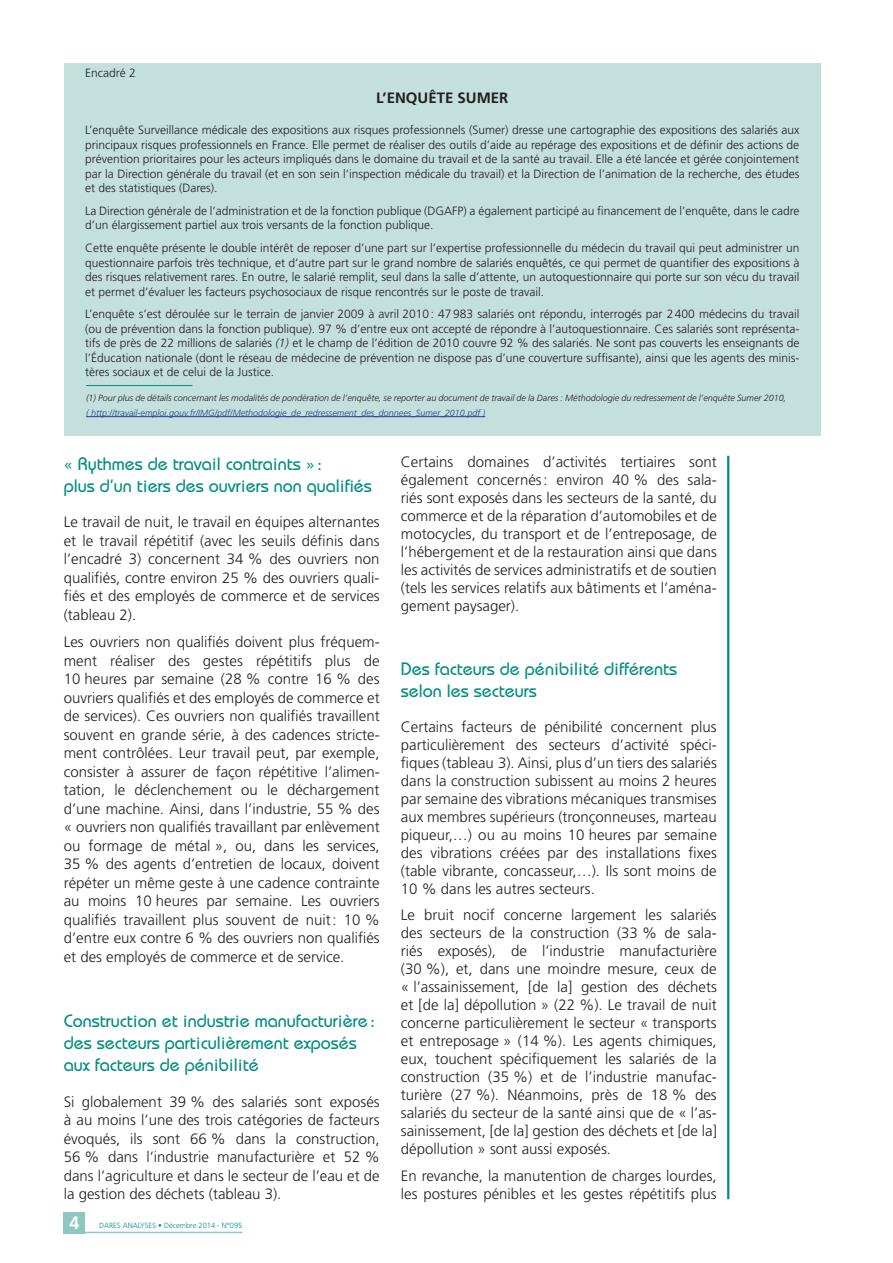
<style>
.page{position:relative;width:893px;height:1263px;background:#fff}
.page>*{position:absolute;margin:0;border:0;box-sizing:border-box;transform-origin:0 0}
.t1{font:500 18px/22px "Bauhaus";color:#008e7f}
.t2{font:700 18px "Frutiger";color:#fff}
.t3{font:300 15px/18px "Frutiger";color:#231f20;text-align:justify}
.t4{font:700 15px "Frutiger";color:#231f20}
.t5{font:300 12px/14.4px "Frutiger";color:#231f20;text-align:justify}
.t6{font:italic 300 9px "Frutiger";color:#231f20}
.t7{font:italic 300 9px "Frutiger";color:#253f8e}
.t8{font:300 7.5px "Frutiger";color:#008e7f}
.s1{font-style:italic}
</style>
<div class="page">
<div style="left:64px;top:1212px;width:21px;height:21px;background:#8cc7c2"></div>
<hr style="left:64px;top:1232px;width:178px;height:1px;background:#8cc7c2">
<div style="left:64px;top:64px;width:757px;height:372px;background:#c3e0dd"></div>
<hr style="left:86px;top:416px;width:399px;height:1px;background:#253f8e">
<hr style="left:86px;top:385px;width:106px;height:1px;background:#008e7f">
<hr style="left:727px;top:456px;width:2px;height:743px;background:#008e7f">
<p class="t5" style="left:85px;top:65px;width:52px">Encadré 2</p>
<p class="t4" style="left:376px;top:89px;width:134px">L’ENQUÊTE SUMER</p>
<p class="t5" style="left:85px;top:123px;width:716px">L’enquête Surveillance médicale des expositions aux risques professionnels (Sumer) dresse une cartographie des expositions des salariés aux principaux risques professionnels en France. Elle permet de réaliser des outils d’aide au repérage des expositions et de définir des actions de prévention prioritaires pour les acteurs impliqués dans le domaine du travail et de la santé au travail. Elle a été lancée et gérée conjointement par la Direction générale du travail (et en son sein l’inspection médicale du travail) et la Direction de l’animation de la recherche, des études et des statistiques (Dares).</p>
<p class="t5" style="left:85px;top:204px;width:716px">La Direction générale de l’administration et de la fonction publique (DGAFP) a également participé au financement de l’enquête, dans le cadre d’un élargissement partiel aux trois versants de la fonction publique.</p>
<p class="t5" style="left:85px;top:241px;width:716px">Cette enquête présente le double intérêt de reposer d’une part sur l’expertise professionnelle du médecin du travail qui peut administrer un questionnaire parfois très technique, et d’autre part sur le grand nombre de salariés enquêtés, ce qui permet de quantifier des expositions à des risques relativement rares. En outre, le salarié remplit, seul dans la salle d’attente, un autoquestionnaire qui porte sur son vécu du travail et permet d’évaluer les facteurs psychosociaux de risque rencontrés sur le poste de travail.</p>
<p class="t5" style="left:85px;top:307px;width:716px">L’enquête s’est déroulée sur le terrain de janvier 2009 à avril 2010: 47983 salariés ont répondu, interrogés par 2400 médecins du travail (ou de prévention dans la fonction publique). 97 % d’entre eux ont accepté de répondre à l’autoquestionnaire. Ces salariés sont représenta&shy;tifs de près de 22 millions de salariés <span class="s1">(1)</span> et le champ de l’édition de 2010 couvre 92 % des salariés. Ne sont pas couverts les enseignants de l’Éducation nationale (dont le réseau de médecine de prévention ne dispose pas d’une couverture suffisante), ainsi que les agents des minis&shy;tères sociaux et de celui de la Justice.</p>
<p class="t6" style="left:86px;top:392px;width:702px">(1) Pour plus de détails concernant les modalités de pondération de l’enquête, se reporter au document de travail de la Dares : Méthodologie du redressement de l’enquête Sumer 2010,</p>
<p class="t7" style="left:86px;top:407px;width:401px">( http://travail-emploi.gouv.fr/IMG/pdf/Methodologie_de_redressement_des_donnees_Sumer_2010.pdf )</p>
<p class="t1" style="left:64px;top:452px;width:310px">« Rythmes de travail contraints »:<br>plus d’un tiers des ouvriers non qualifiés</p>
<p class="t3" style="left:64px;top:513px;width:317px;line-height:18.6px">Le travail de nuit, le travail en équipes alternantes et le travail répétitif (avec les seuils définis dans l’encadré 3) concernent 34 % des ouvriers non qualifiés, contre environ 25 % des ouvriers quali&shy;fiés et des employés de commerce et de services (tableau 2).</p>
<p class="t3" style="left:64px;top:633px;width:317px;line-height:18.6px">Les ouvriers non qualifiés doivent plus fréquem&shy;ment réaliser des gestes répétitifs plus de 10 heures par semaine (28 % contre 16 % des ouvriers qualifiés et des employés de commerce et de services). Ces ouvriers non qualifiés travaillent souvent en grande série, à des cadences stricte&shy;ment contrôlées. Leur travail peut, par exemple, consister à assurer de façon répétitive l’alimen&shy;tation, le déclenchement ou le déchargement d’une machine. Ainsi, dans l’industrie, 55 % des « ouvriers non qualifiés travaillant par enlèvement ou formage de métal », ou, dans les services, 35 % des agents d’entretien de locaux, doivent répéter un même geste à une cadence contrainte au moins 10 heures par semaine. Les ouvriers qualifiés travaillent plus souvent de nuit: 10 % d’entre eux contre 6 % des ouvriers non qualifiés et des employés de commerce et de service.</p>
<p class="t1" style="left:64px;top:1009px;width:313px">Construction et industrie manufacturière: des secteurs particulièrement exposés aux facteurs de pénibilité</p>
<p class="t3" style="left:64px;top:1092px;width:317px;line-height:18.6px">Si globalement 39 % des salariés sont exposés à au moins l’une des trois catégories de facteurs évoqués, ils sont 66 % dans la construction, 56 % dans l’industrie manufacturière et 52 % dans l’agriculture et dans le secteur de l’eau et de la gestion des déchets (tableau 3).</p>
<p class="t2" style="left:69px;top:1212px;width:12px">4</p>
<p class="t8" style="left:99px;top:1221px;width:145px">DARES ANALYSES • Décembre 2014 - N°095</p>
<p class="t3" style="left:401px;top:453px;width:317px">Certains domaines d’activités tertiaires sont également concernés: environ 40 % des sala&shy;riés sont exposés dans les secteurs de la santé, du commerce et de la réparation d’automobiles et de motocycles, du transport et de l’entreposage, de l’hébergement et de la restauration ainsi que dans les activités de services administratifs et de soutien (tels les services relatifs aux bâtiments et l’aména&shy;gement paysager).</p>
<p class="t1" style="left:401px;top:658px;width:278px;line-height:21.6px">Des facteurs de pénibilité différents selon les secteurs</p>
<p class="t3" style="left:401px;top:718px;width:317px">Certains facteurs de pénibilité concernent plus particulièrement des secteurs d’activité spéci&shy;fiques (tableau 3). Ainsi, plus d’un tiers des salariés dans la construction subissent au moins 2 heures par semaine des vibrations mécaniques transmises aux membres supérieurs (tronçonneuses, marteau piqueur,…) ou au moins 10 heures par semaine des vibrations créées par des installations fixes (table vibrante, concasseur,…). Ils sont moins de 10 % dans les autres secteurs.</p>
<p class="t3" style="left:401px;top:906px;width:317px">Le bruit nocif concerne largement les salariés des secteurs de la construction (33 % de sala&shy;riés exposés), de l’industrie manufacturière (30 %), et, dans une moindre mesure, ceux de « l’assainissement, [de la] gestion des déchets et [de la] dépollution » (22 %). Le travail de nuit concerne particulièrement le secteur « transports et entreposage » (14 %). Les agents chimiques, eux, touchent spécifiquement les salariés de la construction (35 %) et de l’industrie manufac&shy;turière (27 %). Néanmoins, près de 18 % des salariés du secteur de la santé ainsi que de « l’as&shy;sainissement, [de la] gestion des déchets et [de la] dépollution » sont aussi exposés.</p>
<p class="t3" style="left:401px;top:1167px;width:317px">En revanche, la manutention de charges lourdes, les postures pénibles et les gestes répétitifs plus</p>
</div>
